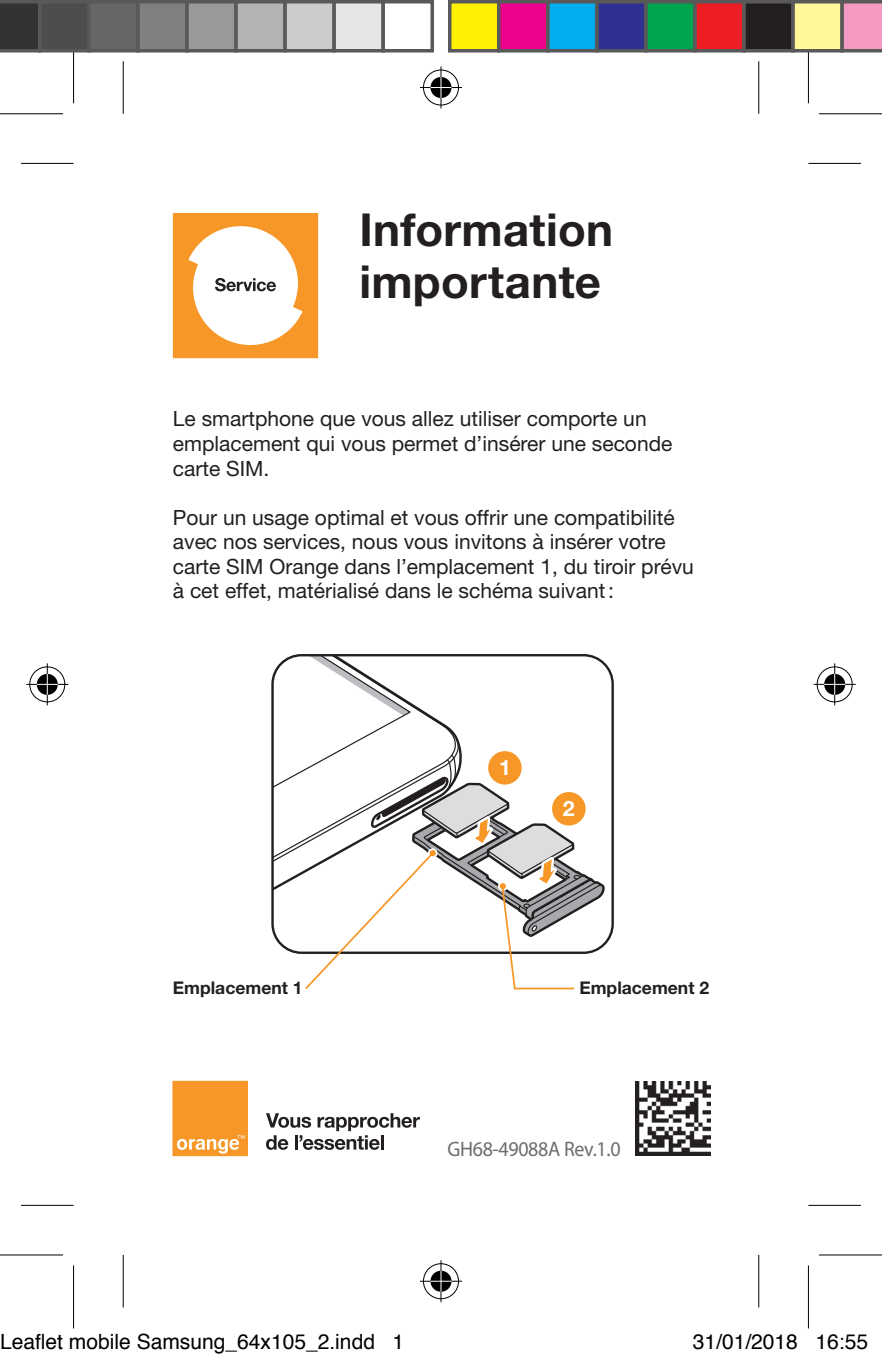
<style>
.page{position:relative;width:882px;height:1360px;background:#fff}
.page>*{position:absolute;margin:0;border:0;box-sizing:border-box;transform-origin:0 0}
.t1{font:700 45.5px/52.5px "Helvetica Neue LT Std";letter-spacing:.005em;color:#231f20}
.t2{font:700 21.35px "Helvetica Neue LT Std";color:#fff}
.t3{font:21px/24.5px "Helvetica Neue LT Std";color:#231f20}
.t4{font:21px "Helvetica";color:#000}
.t5{font:21px "Myriad Pro";letter-spacing:-.015em;color:#6c6d70;scale:.95 1}
.t6{font:700 17.5px "Helvetica Neue LT Std";color:#231f20}
</style>
<div class="page">
<svg style="left:173px;top:213px;width:145px;height:145px"></svg>
<svg style="left:266px;top:1113px;width:154px;height:37px"></svg>
<div style="left:173px;top:1081px;width:74px;height:74px;background:#f79727"></div>
<div style="left:177px;top:1139px;width:10px;height:11px;background:#fff;border-radius:50%"></div>
<svg style="left:179px;top:1135px;width:65px;height:18px"></svg>
<svg style="left:272px;top:655px;width:334px;height:335px"></svg>
<svg style="left:21px;top:162px;width:53px;height:1px"></svg>
<svg style="left:808px;top:162px;width:52px;height:1px"></svg>
<svg style="left:122px;top:61px;width:1px;height:53px"></svg>
<svg style="left:122px;top:1255px;width:1px;height:52px"></svg>
<svg style="left:759px;top:61px;width:1px;height:53px"></svg>
<svg style="left:759px;top:1255px;width:1px;height:52px"></svg>
<hr style="left:21px;top:163px;width:53px;height:1px;background:#000">
<hr style="left:808px;top:163px;width:52px;height:1px;background:#000">
<hr style="left:21px;top:1204px;width:53px;height:2px;background:#000">
<hr style="left:808px;top:1204px;width:52px;height:2px;background:#000">
<hr style="left:123px;top:61px;width:1px;height:53px;background:#000">
<hr style="left:123px;top:1255px;width:1px;height:52px;background:#000">
<hr style="left:757px;top:61px;width:2px;height:53px;background:#000">
<hr style="left:757px;top:1255px;width:2px;height:52px;background:#000">
<svg style="left:0;top:114px;width:63px;height:1px"></svg>
<svg style="left:819px;top:114px;width:62px;height:1px"></svg>
<svg style="left:0;top:1255px;width:63px;height:1px"></svg>
<svg style="left:819px;top:1255px;width:62px;height:1px"></svg>
<svg style="left:71px;top:52px;width:5px;height:51px"></svg>
<div style="left:71px;top:1265px;width:5px;height:63px;background:#f6f6f6"></div>
<svg style="left:805px;top:52px;width:5px;height:51px"></svg>
<svg style="left:808px;top:1265px;width:1px;height:63px"></svg>
<hr style="left:0;top:113px;width:63px;height:1px;background:#000">
<hr style="left:818px;top:113px;width:63px;height:1px;background:#000">
<hr style="left:0;top:1254px;width:63px;height:1px;background:#000">
<hr style="left:818px;top:1254px;width:63px;height:1px;background:#000">
<hr style="left:73px;top:40px;width:1px;height:63px;background:#000">
<hr style="left:73px;top:1265px;width:1px;height:63px;background:#000">
<hr style="left:807px;top:40px;width:1px;height:63px;background:#000">
<hr style="left:807px;top:1265px;width:1px;height:63px;background:#000">
<div style="left:421px;top:68px;width:39px;height:39px;border:4px solid #fff;border-radius:50%"></div>
<div style="left:420px;top:85px;width:42px;height:5px;background:#fff"></div>
<svg style="left:438px;top:66px;width:5px;height:42px"></svg>
<div style="left:428px;top:75px;width:25px;height:25px;border:4px solid #fff;border-radius:50%"></div>
<div style="left:423px;top:70px;width:36px;height:35px;border:1px solid #000;border-radius:50%"></div>
<hr style="left:420px;top:87px;width:42px;height:1px;background:#000">
<hr style="left:440px;top:66px;width:1px;height:42px;background:#000">
<svg style="left:430px;top:77px;width:21px;height:21px"></svg>
<div style="left:421px;top:1261px;width:39px;height:40px;border:4px solid #fff;border-radius:50%"></div>
<hr style="left:420px;top:1279px;width:42px;height:4px;background:#fff">
<svg style="left:438px;top:1260px;width:5px;height:42px"></svg>
<div style="left:428px;top:1268px;width:25px;height:26px;border:4px solid #fff;border-radius:50%"></div>
<div style="left:423px;top:1263px;width:36px;height:36px;border:1px solid #000;border-radius:50%"></div>
<hr style="left:420px;top:1280px;width:42px;height:2px;background:#000">
<hr style="left:440px;top:1260px;width:1px;height:42px;background:#000">
<svg style="left:430px;top:1270px;width:21px;height:21px"></svg>
<hr style="left:430px;top:1280px;width:21px;height:2px;background:#fff">
<svg style="left:440px;top:1270px;width:1px;height:21px"></svg>
<div style="left:28px;top:665px;width:39px;height:39px;border:4px solid #fff;border-radius:50%"></div>
<svg style="left:26px;top:682px;width:42px;height:4px"></svg>
<svg style="left:45px;top:663px;width:4px;height:42px"></svg>
<div style="left:35px;top:672px;width:25px;height:25px;border:4px solid #fff;border-radius:50%"></div>
<div style="left:29px;top:666px;width:36px;height:36px;border:1px solid #000;border-radius:50%"></div>
<hr style="left:26px;top:684px;width:42px;height:1px;background:#000">
<hr style="left:47px;top:663px;width:1px;height:42px;background:#000">
<svg style="left:37px;top:674px;width:21px;height:21px"></svg>
<div style="left:814px;top:665px;width:40px;height:39px;border:4px solid #fff;border-radius:50%"></div>
<svg style="left:814px;top:682px;width:41px;height:4px"></svg>
<svg style="left:832px;top:663px;width:4px;height:42px"></svg>
<div style="left:821px;top:672px;width:26px;height:25px;border:4px solid #fff;border-radius:50%"></div>
<div style="left:816px;top:666px;width:36px;height:36px;border:1px solid #000;border-radius:50%"></div>
<hr style="left:813px;top:684px;width:42px;height:1px;background:#000">
<hr style="left:833px;top:663px;width:2px;height:42px;background:#000">
<svg style="left:823px;top:674px;width:21px;height:21px"></svg>
<svg style="left:823px;top:684px;width:21px;height:1px"></svg>
<hr style="left:833px;top:674px;width:2px;height:21px;background:#fff">
<svg style="left:0;top:0;width:38px;height:52px;background:#373737"></svg>
<div style="left:40px;top:2px;width:49px;height:49px;background:#4d4d4d"></div>
<div style="left:38px;top:0;width:53px;height:52px;border:4px solid #595959"></div>
<div style="left:89px;top:2px;width:49px;height:49px;background:#666"></div>
<div style="left:87px;top:0;width:53px;height:52px;border:4px solid #595959"></div>
<div style="left:138px;top:2px;width:49px;height:49px;background:#808080"></div>
<div style="left:136px;top:0;width:53px;height:52px;border:4px solid #595959"></div>
<div style="left:187px;top:2px;width:49px;height:49px;background:#999"></div>
<div style="left:185px;top:0;width:53px;height:52px;border:4px solid #595959"></div>
<div style="left:236px;top:2px;width:49px;height:49px;background:#b3b3b3"></div>
<div style="left:234px;top:0;width:53px;height:52px;border:4px solid #595959"></div>
<div style="left:285px;top:2px;width:49px;height:49px;background:#ccc"></div>
<div style="left:283px;top:0;width:53px;height:52px;border:4px solid #595959"></div>
<div style="left:334px;top:2px;width:49px;height:49px;background:#e6e6e6"></div>
<div style="left:332px;top:0;width:53px;height:52px;border:4px solid #595959"></div>
<div style="left:381px;top:0;width:53px;height:52px;border:4px solid #595959"></div>
<div style="left:449px;top:2px;width:49px;height:49px;background:#fff101"></div>
<div style="left:448px;top:0;width:52px;height:52px;border:4px solid #595959"></div>
<div style="left:498px;top:2px;width:49px;height:49px;background:#ed028c"></div>
<div style="left:497px;top:0;width:52px;height:52px;border:4px solid #595959"></div>
<div style="left:547px;top:2px;width:49px;height:49px;background:#00aeef"></div>
<div style="left:546px;top:0;width:52px;height:52px;border:4px solid #595959"></div>
<div style="left:596px;top:2px;width:49px;height:49px;background:#2e3092"></div>
<div style="left:595px;top:0;width:52px;height:52px;border:4px solid #595959"></div>
<div style="left:645px;top:2px;width:49px;height:49px;background:#00a54f"></div>
<div style="left:644px;top:0;width:52px;height:52px;border:4px solid #595959"></div>
<div style="left:694px;top:2px;width:49px;height:49px;background:#ee1d23"></div>
<div style="left:693px;top:0;width:52px;height:52px;border:4px solid #595959"></div>
<div style="left:743px;top:2px;width:49px;height:49px;background:#231f20"></div>
<div style="left:742px;top:0;width:52px;height:52px;border:4px solid #595959"></div>
<div style="left:792px;top:2px;width:49px;height:49px;background:#fff79a"></div>
<div style="left:791px;top:0;width:52px;height:52px;border:4px solid #595959"></div>
<svg style="left:840px;top:0;width:41px;height:52px;background:#d48cac"></svg>
<img style="left:635px;top:1081px;width:74px;height:74px">
<h1 class="t1" style="left:359px;top:202px;width:255px">Information importante</h1>
<p class="t3" style="left:173px;top:406px;width:501px">Le smartphone que vous allez utiliser comporte un emplacement qui vous permet d’insérer une seconde carte SIM.</p>
<p class="t3" style="left:173px;top:504px;width:522px">Pour un usage optimal et vous offrir une compatibilité avec nos services, nous vous invitons à insérer votre carte SIM Orange dans l’emplacement 1, du tiroir prévu à cet effet, matérialisé dans le schéma suivant:</p>
<p class="t2" style="left:499px;top:754px;width:13px">1</p>
<p class="t2" style="left:562px;top:795px;width:13px">2</p>
<p class="t6" style="left:173px;top:976px;width:131px">Emplacement 1</p>
<p class="t6" style="left:579px;top:976px;width:131px">Emplacement 2</p>
<p class="t5" style="left:447px;top:1135px;width:184px">GH68-49088A Rev.1.0</p>
<p class="t4" style="left:0;top:1326px;width:405px">Leaflet mobile Samsung_64x105_2.indd 1</p>
<p class="t4" style="left:692px;top:1326px;width:177px">31/01/2018 16:55</p>
</div>
